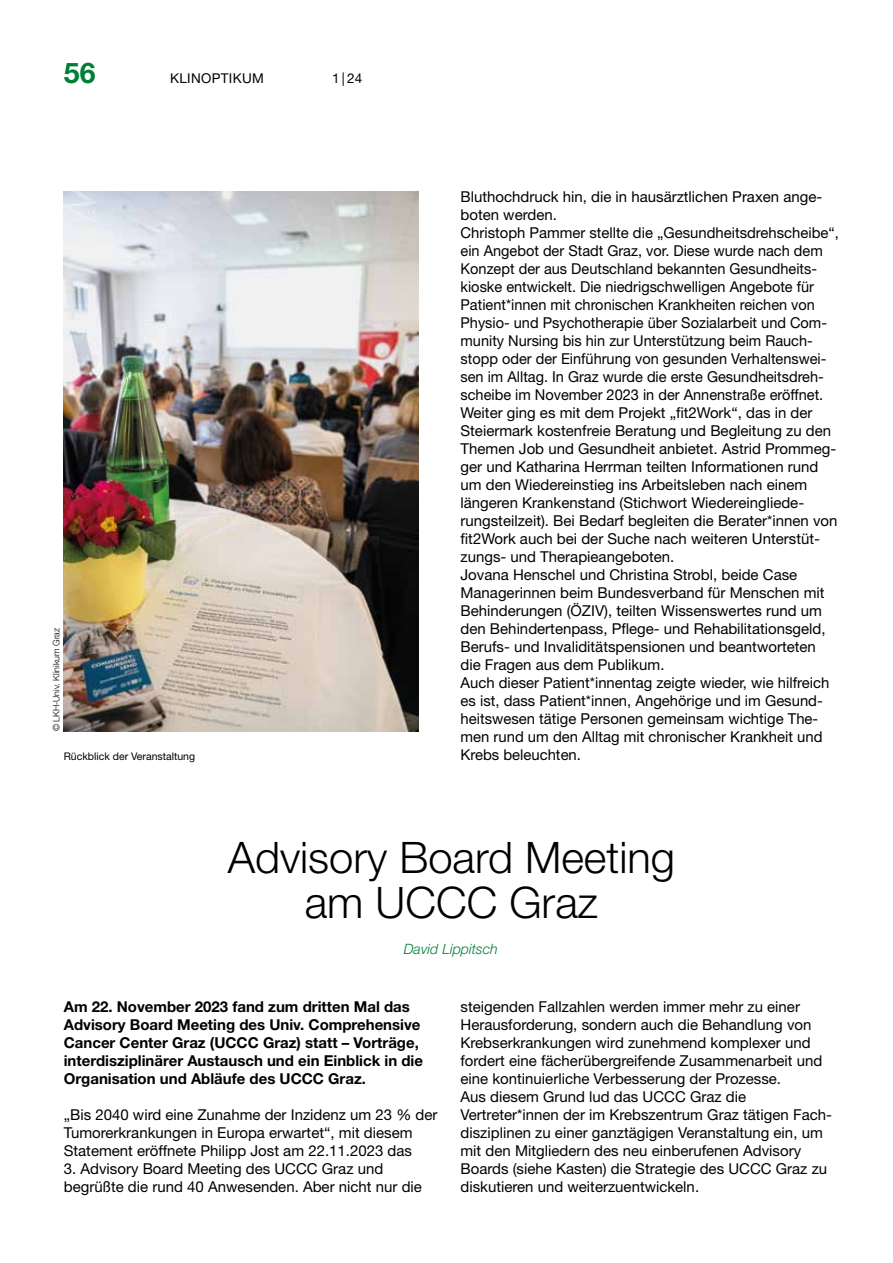
<style>
.page{position:relative;width:893px;height:1263px;background:#fff}
.page>*{position:absolute;margin:0;border:0;box-sizing:border-box;transform-origin:0 0}
.t1{font:300 43.5px/45px "Helvetica Neue LT Std";color:#000;text-align:center}
.t2{font:700 28.5px "Helvetica Neue LT Std";color:#007e37}
.t3{font:15px/18px "Helvetica Neue LT Std";color:#000}
.t4{font:700 15px/18px "Helvetica Neue LT Std";color:#000}
.t5{font:italic 300 14.25px "Helvetica Neue LT Std";color:#007e37}
.t6{font:13.5px "Helvetica Neue LT Std";letter-spacing:.025em;color:#000}
.t7{font:10.5px "Helvetica Neue LT Std";color:#000}
.t8{font:300 9px "Helvetica Neue LT Std";color:#000}
</style>
<div class="page">
<img style="left:64px;top:191px;width:354px;height:540px">
<h2 class="t2" style="left:64px;top:55px;width:33px">56</h2>
<p class="t6" style="left:170px;top:70px;width:95px">KLINOPTIKUM</p>
<p class="t6" style="left:332px;top:70px;width:32px">1|24</p>
<p class="t8" style="left:51px;top:731px;width:105px;rotate:-90deg">© LKH-Univ. Klinikum Graz</p>
<p class="t7" style="left:64px;top:750px;width:133px">Rückblick der Veranstaltung</p>
<p class="t3" style="left:460px;top:188px;width:380px">Bluthochdruck hin, die in hausärztlichen Praxen ange&shy;boten werden.<br>Christoph Pammer stellte die „Gesundheitsdrehscheibe“, ein Angebot der Stadt Graz, vor. Diese wurde nach dem Konzept der aus Deutschland bekannten Gesundheits&shy;kioske entwickelt. Die niedrigschwelligen Angebote für Patient*innen mit chronischen Krankheiten reichen von Physio- und Psychotherapie über Sozialarbeit und Com&shy;munity Nursing bis hin zur Unterstützung beim Rauch&shy;stopp oder der Einführung von gesunden Verhaltenswei&shy;sen im Alltag. In Graz wurde die erste Gesundheitsdreh&shy;scheibe im November 2023 in der Annenstraße eröffnet.<br>Weiter ging es mit dem Projekt „fit2Work“, das in der Steiermark kostenfreie Beratung und Begleitung zu den Themen Job und Gesundheit anbietet. Astrid Prommeg&shy;ger und Katharina Herrman teilten Informationen rund um den Wiedereinstieg ins Arbeitsleben nach einem längeren Krankenstand (Stichwort Wiedereingliede&shy;rungsteilzeit). Bei Bedarf begleiten die Berater*innen von fit2Work auch bei der Suche nach weiteren Unterstüt&shy;zungs- und Therapieangeboten.<br>Jovana Henschel und Christina Strobl, beide Case Managerinnen beim Bundesverband für Menschen mit Behinderungen (ÖZIV), teilten Wissenswertes rund um den Behindertenpass, Pflege- und Rehabilitationsgeld, Berufs- und Invaliditätspensionen und beantworteten die Fragen aus dem Publikum.<br>Auch dieser Patient*innentag zeigte wieder, wie hilfreich es ist, dass Patient*innen, Angehörige und im Gesund&shy;heitswesen tätige Personen gemeinsam wichtige The&shy;men rund um den Alltag mit chronischer Krankheit und Krebs beleuchten.</p>
<h1 class="t1" style="left:228px;top:834px;width:449px">Advisory Board Meeting am UCCC Graz</h1>
<p class="t5" style="left:404px;top:940px;width:95px">David Lippitsch</p>
<p class="t4" style="left:64px;top:997px;width:361px">Am 22. November 2023 fand zum dritten Mal das Advisory Board Meeting des Univ. Comprehensive Cancer Center Graz (UCCC Graz) statt – Vorträge, interdisziplinärer Austausch und ein Einblick in die Organisation und Abläufe des UCCC Graz.</p>
<p class="t3" style="left:64px;top:1105px;width:375px">„Bis 2040 wird eine Zunahme der Inzidenz um 23 % der<br>Tumorerkrankungen in Europa erwartet“, mit diesem<br>Statement eröffnete Philipp Jost am 22.11.2023 das</p>
<p class="t3" style="left:64px;top:1159px;width:360px">3. Advisory Board Meeting des UCCC Graz und begrüßte die rund 40 Anwesenden. Aber nicht nur die</p>
<p class="t3" style="left:460px;top:997px;width:373px">steigenden Fallzahlen werden immer mehr zu einer Herausforderung, sondern auch die Behandlung von Krebserkrankungen wird zunehmend komplexer und fordert eine fächerübergreifende Zusammenarbeit und eine kontinuierliche Verbesserung der Prozesse.<br>Aus diesem Grund lud das UCCC Graz die Vertreter*innen der im Krebszentrum Graz tätigen Fach&shy;disziplinen zu einer ganztägigen Veranstaltung ein, um mit den Mitgliedern des neu einberufenen Advisory Boards (siehe Kasten) die Strategie des UCCC Graz zu diskutieren und weiterzuentwickeln.</p>
</div>
